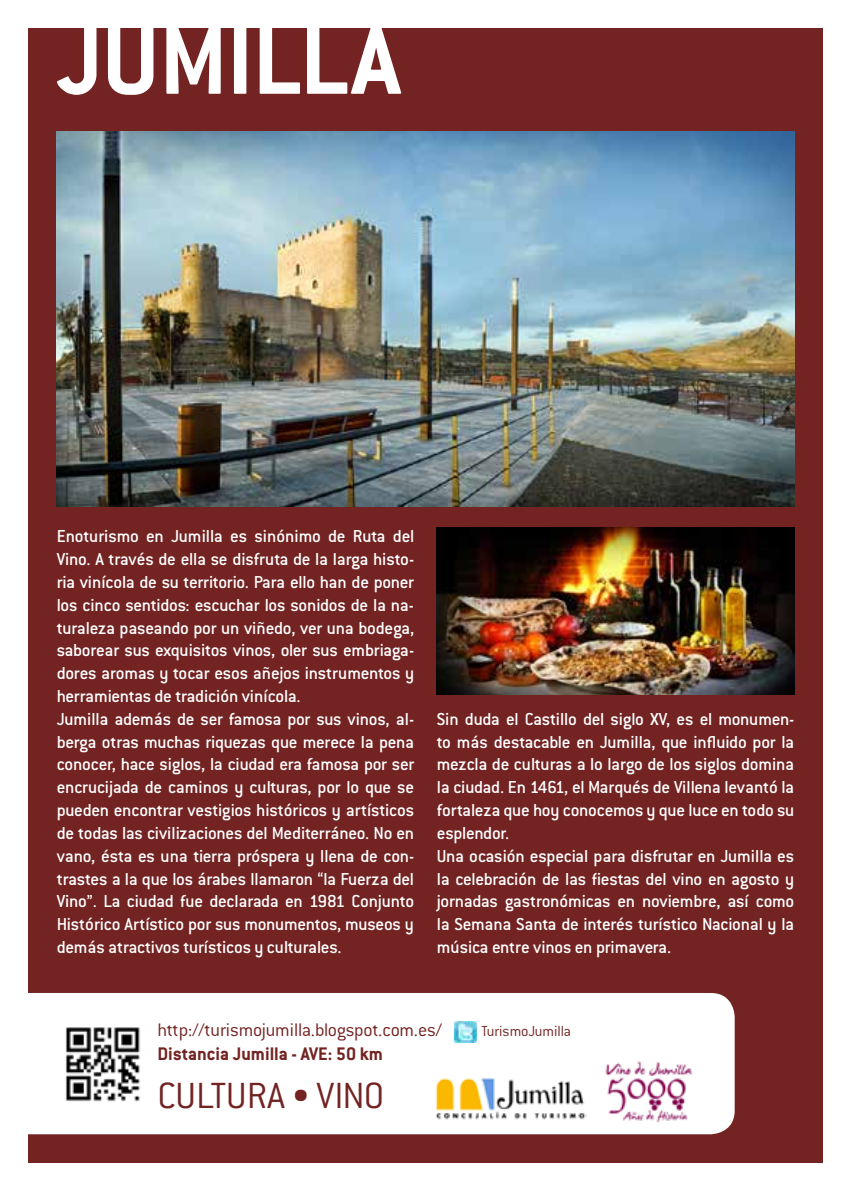
<style>
.page{position:relative;width:851px;height:1191px;background:#fff}
.page>*{position:absolute;margin:0;border:0;box-sizing:border-box;transform-origin:0 0}
.t1{font:700 108px "Conduit ITC";letter-spacing:-.005em;color:#fff}
.t2{font:300 40px "Conduit ITC";color:#722322}
.t3{font:300 20px "Conduit ITC";letter-spacing:-.01em;color:#722322}
.t4{font:700 20px "Conduit ITC";color:#722322}
.t5{font:500 19px/22.8px "Conduit ITC";letter-spacing:-.015em;color:#fff}
.t6{font:300 16px "Conduit ITC";color:#722322}
</style>
<div class="page">
<div style="left:28px;top:28px;width:794px;height:1134px;background:#722322"></div>
<img style="left:56px;top:131px;width:738px;height:375px">
<img style="left:437px;top:528px;width:357px;height:166px">
<div style="left:28px;top:993px;width:706px;height:141px;background:#fff"></div>
<img style="left:57px;top:1018px;width:90px;height:90px">
<img style="left:455px;top:1021px;width:21px;height:21px">
<img style="left:603px;top:1054px;width:96px;height:70px">
<img style="left:434px;top:1074px;width:152px;height:47px">
<h1 class="t1" style="left:57px;top:-3px;width:345px">JUMILLA</h1>
<p class="t5" style="left:57px;top:525px;width:359px">Enoturismo en Jumilla es sinónimo de Ruta del Vino. A través de ella se disfruta de la larga histo&shy;ria vinícola de su territorio. Para ello han de poner los cinco sentidos: escuchar los sonidos de la na&shy;turaleza paseando por un viñedo, ver una bodega, saborear sus exquisitos vinos, oler sus embriaga&shy;dores aromas y tocar esos añejos instrumentos y herramientas de tradición vinícola.<br>Jumilla además de ser famosa por sus vinos, al&shy;berga otras muchas riquezas que merece la pena conocer, hace siglos, la ciudad era famosa por ser encrucijada de caminos y culturas, por lo que se pueden encontrar vestigios históricos y artísticos de todas las civilizaciones del Mediterráneo. No en vano, ésta es una tierra próspera y llena de con&shy;trastes a la que los árabes llamaron “la Fuerza del Vino”. La ciudad fue declarada en 1981 Conjunto Histórico Artístico por sus monumentos, museos y demás atractivos turísticos y culturales.</p>
<p class="t5" style="left:437px;top:707px;width:359px">Sin duda el Castillo del siglo XV, es el monumen&shy;to más destacable en Jumilla, que influido por la mezcla de culturas a lo largo de los siglos domina la ciudad. En 1461, el Marqués de Villena levantó la fortaleza que hoy conocemos y que luce en todo su esplendor.<br>Una ocasión especial para disfrutar en Jumilla es la celebración de las fiestas del vino en agosto y jornadas gastronómicas en noviembre, así como la Semana Santa de interés turístico Nacional y la música entre vinos en primavera.</p>
<p class="t3" style="left:157px;top:1019px;width:286px">http://turismojumilla.blogspot.com.es/</p>
<p class="t6" style="left:481px;top:1022px;width:91px">TurismoJumilla</p>
<p class="t4" style="left:157px;top:1042px;width:227px">Distancia Jumilla - AVE: 50 km</p>
<h2 class="t2" style="left:157px;top:1074px;width:228px">CULTURA • VINO</h2>
</div>
